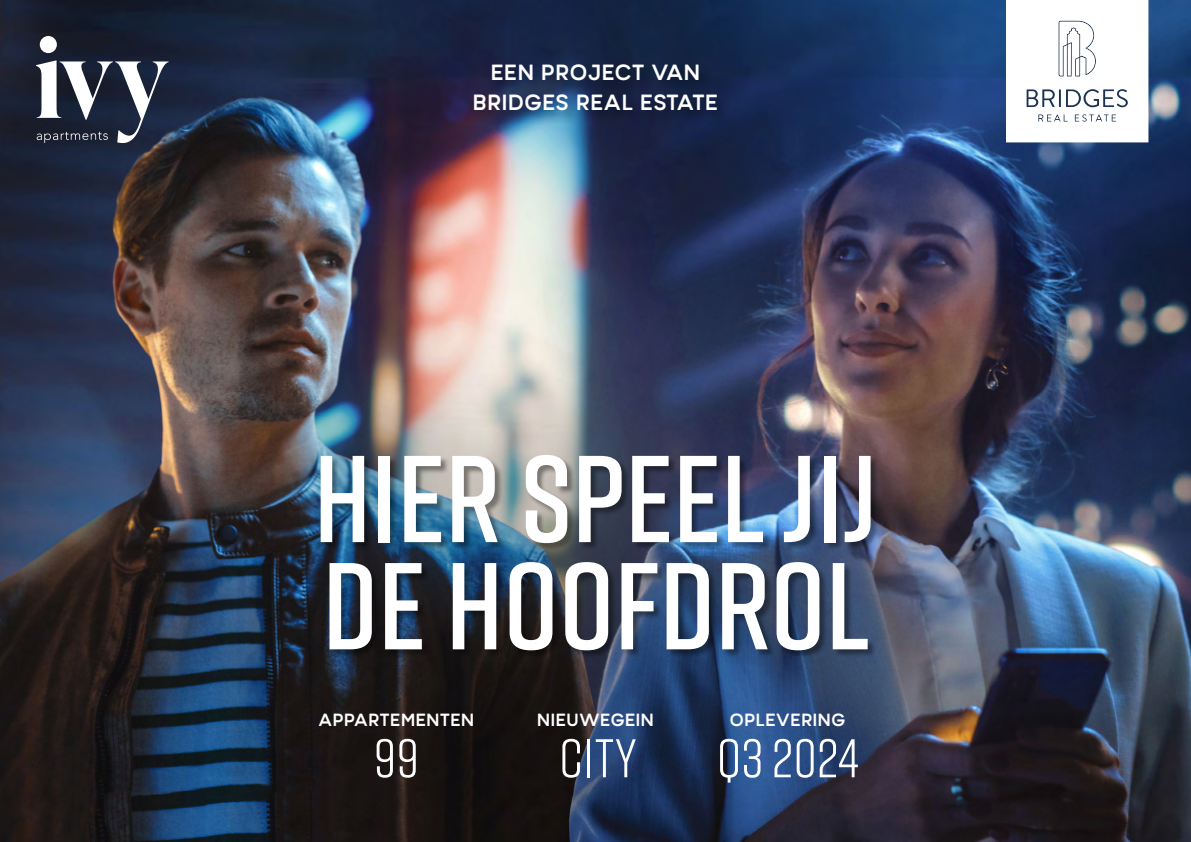
<style>
.page{position:relative;width:1191px;height:842px;background:#fff}
.page>*{position:absolute;margin:0;border:0;box-sizing:border-box;transform-origin:0 0}
.t1{font:600 123.2px/107.2px "Rift";color:#fff}
.t2{font:54.3px "Rift";letter-spacing:.005em;color:#fff}
.t3{font:700 22px/30px "Minimo";color:#fff;text-align:center}
.t4{font:700 17.7px "Minimo";color:#fff}
</style>
<div class="page">
<img style="left:0;top:0;width:1191px;height:842px">
<svg style="left:36px;top:36px;width:133px;height:107px"></svg>
<svg style="left:1006px;top:0;width:142px;height:142px"></svg>
<div style="left:471px;top:61px;width:260px;height:64px;background:#000;opacity:.4"></div>
<div style="left:320px;top:456px;width:559px;height:203px;background:#000;opacity:.4"></div>
<p class="t3" style="left:472px;top:57px;width:247px">EEN PROJECT VAN<br>BRIDGES REAL ESTATE</p>
<h1 class="t1" style="left:314px;top:442px;width:565px">HIER SPEEL JIJ<br>DE HOOFDROL</h1>
<p class="t4" style="left:318px;top:707px;width:158px">APPARTEMENTEN</p>
<p class="t4" style="left:729px;top:707px;width:117px">OPLEVERING</p>
<h2 class="t2" style="left:373px;top:720px;width:47px">99</h2>
<p class="t4" style="left:537px;top:707px;width:119px">NIEUWEGEIN</p>
<h2 class="t2" style="left:559px;top:720px;width:79px">CITY</h2>
<h2 class="t2" style="left:716px;top:720px;width:143px">Q3 2024</h2>
</div>
